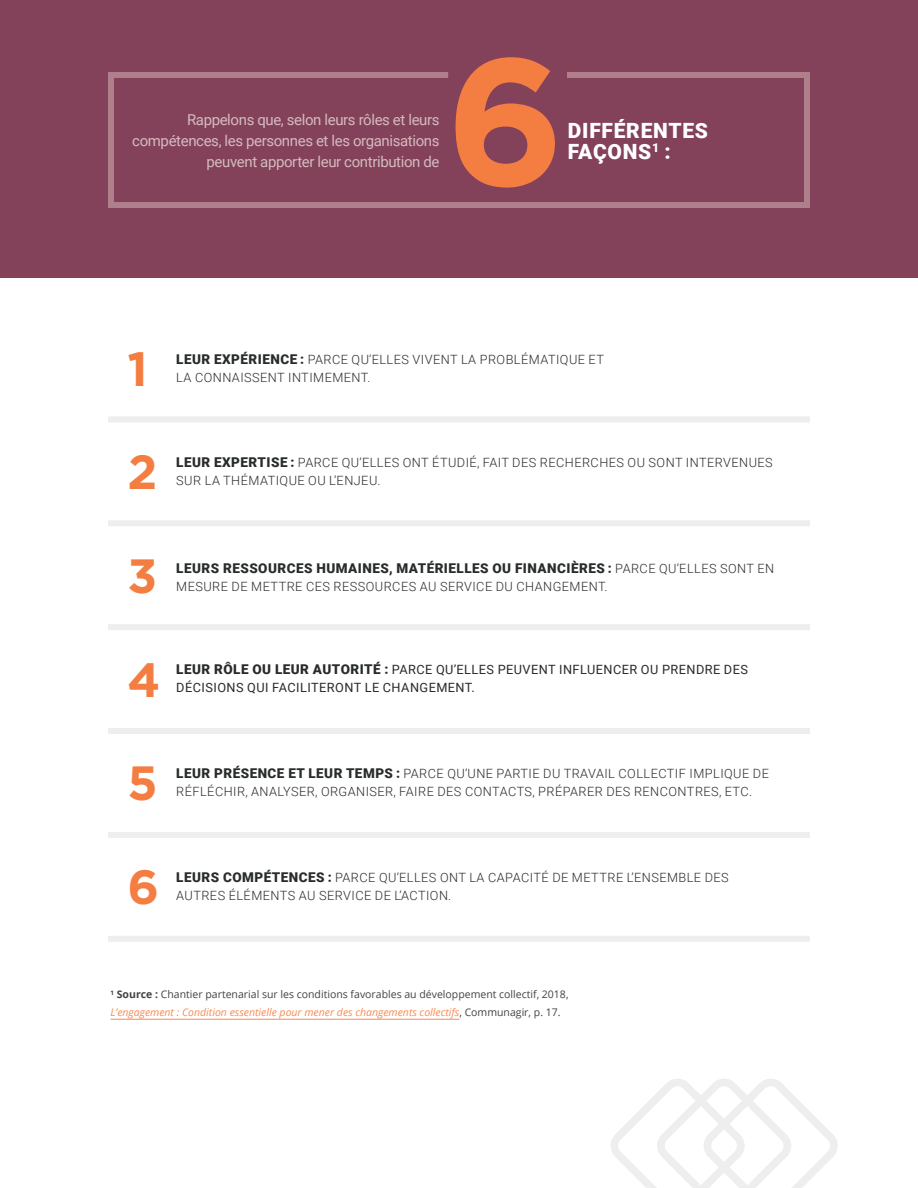
<style>
.page{position:relative;width:918px;height:1188px;background:#fff}
.page>*{position:absolute;margin:0;border:0;box-sizing:border-box;transform-origin:0 0}
.t1{font:700 180px "Gotham";color:#f47e42}
.t2{font:700 48px/103.6px "Gotham";color:#f47e42}
.t3{font:900 21px/21px "Roboto";letter-spacing:.035em;color:#fff}
.t4{font:15px/21px "Roboto";letter-spacing:-.025em;color:#d4bbbf;text-align:right}
.t5{font:900 13.5px "Roboto";letter-spacing:.035em;color:#292c2c}
.t6{font:300 12.75px/18px "Roboto";letter-spacing:.035em;color:#292c2c}
.t7{font:12.75px/18px "Roboto";letter-spacing:.035em;color:#292c2c}
.t8{font:10.5px/18px "Open Sans";color:#434243}
.s1{font-weight:900;font-size:13.5px}
.s2{font-weight:300;font-size:12.75px}
.s3{font-weight:700}
.s4{font-style:italic;color:#f68b52}
</style>
<div class="page">
<div style="left:0;top:0;width:918px;height:278px;background:#83415a"></div>
<svg style="left:611px;top:1079px;width:227px;height:109px"></svg>
<div style="left:108px;top:416px;width:702px;height:6px;background:#efeeef"></div>
<div style="left:108px;top:520px;width:702px;height:6px;background:#efeeef"></div>
<div style="left:108px;top:624px;width:702px;height:6px;background:#efeeef"></div>
<div style="left:108px;top:728px;width:702px;height:6px;background:#efeeef"></div>
<div style="left:108px;top:832px;width:702px;height:6px;background:#efeeef"></div>
<div style="left:108px;top:936px;width:702px;height:6px;background:#efeeef"></div>
<svg style="left:108px;top:72px;width:702px;height:136px"></svg>
<hr style="left:111px;top:1019px;width:348px;height:1px;background:#f68b52">
<p class="t4" style="left:132px;top:108px;width:309px">Rappelons que, selon leurs rôles et leurs compétences, les personnes et les organisations peuvent apporter leur contribution de</p>
<h1 class="t1" style="left:446px;top:18px;width:121px">6</h1>
<h3 class="t3" style="left:568px;top:119px;width:142px">DIFFÉRENTES<br>FAÇONS<sup>1</sup> :</h3>
<h2 class="t2" style="left:127px;top:316px;width:35px">1<br>2<br>3<br>4<br>5<br>6</h2>
<p class="t6" style="left:176px;top:350px;width:429px"><span class="s1">LEUR EXPÉRIENCE :</span> PARCE QU’ELLES VIVENT LA PROBLÉMATIQUE ET<br>LA CONNAISSENT INTIMEMENT.</p>
<p class="t6" style="left:176px;top:453px;width:598px"><span class="s1">LEUR EXPERTISE :</span> PARCE QU’ELLES ONT ÉTUDIÉ, FAIT DES RECHERCHES OU SONT INTERVENUES<br>SUR LA THÉMATIQUE OU L’ENJEU.</p>
<p class="t5" style="left:176px;top:558px;width:599px">LEURS RESSOURCES HUMAINES, MATÉRIELLES OU FINANCIÈRES : <span class="s2">PARCE QU’ELLES SONT EN</span></p>
<p class="t6" style="left:176px;top:577px;width:433px">MESURE DE METTRE CES RESSOURCES AU SERVICE DU CHANGEMENT.</p>
<p class="t7" style="left:176px;top:660px;width:573px"><span class="s1">LEUR RÔLE OU LEUR AUTORITÉ :</span> PARCE QU’ELLES PEUVENT INFLUENCER OU PRENDRE DES<br>DÉCISIONS QUI FACILITERONT LE CHANGEMENT.</p>
<p class="t6" style="left:176px;top:764px;width:594px"><span class="s1">LEUR PRÉSENCE ET LEUR TEMPS :</span> PARCE QU’UNE PARTIE DU TRAVAIL COLLECTIF IMPLIQUE DE<br>RÉFLÉCHIR, ANALYSER, ORGANISER, FAIRE DES CONTACTS, PRÉPARER DES RENCONTRES, ETC.</p>
<p class="t6" style="left:176px;top:868px;width:554px"><span class="s1">LEURS COMPÉTENCES :</span> PARCE QU’ELLES ONT LA CAPACITÉ DE METTRE L’ENSEMBLE DES<br>AUTRES ÉLÉMENTS AU SERVICE DE L’ACTION.</p>
<p class="t8" style="left:111px;top:985px;width:459px"><sup>1</sup> <span class="s3">Source :</span> Chantier partenarial sur les conditions favorables au développement collectif, 2018,<br><span class="s4">L’engagement : Condition essentielle pour mener des changements collectifs</span>, Communagir, p. 17.</p>
</div>
